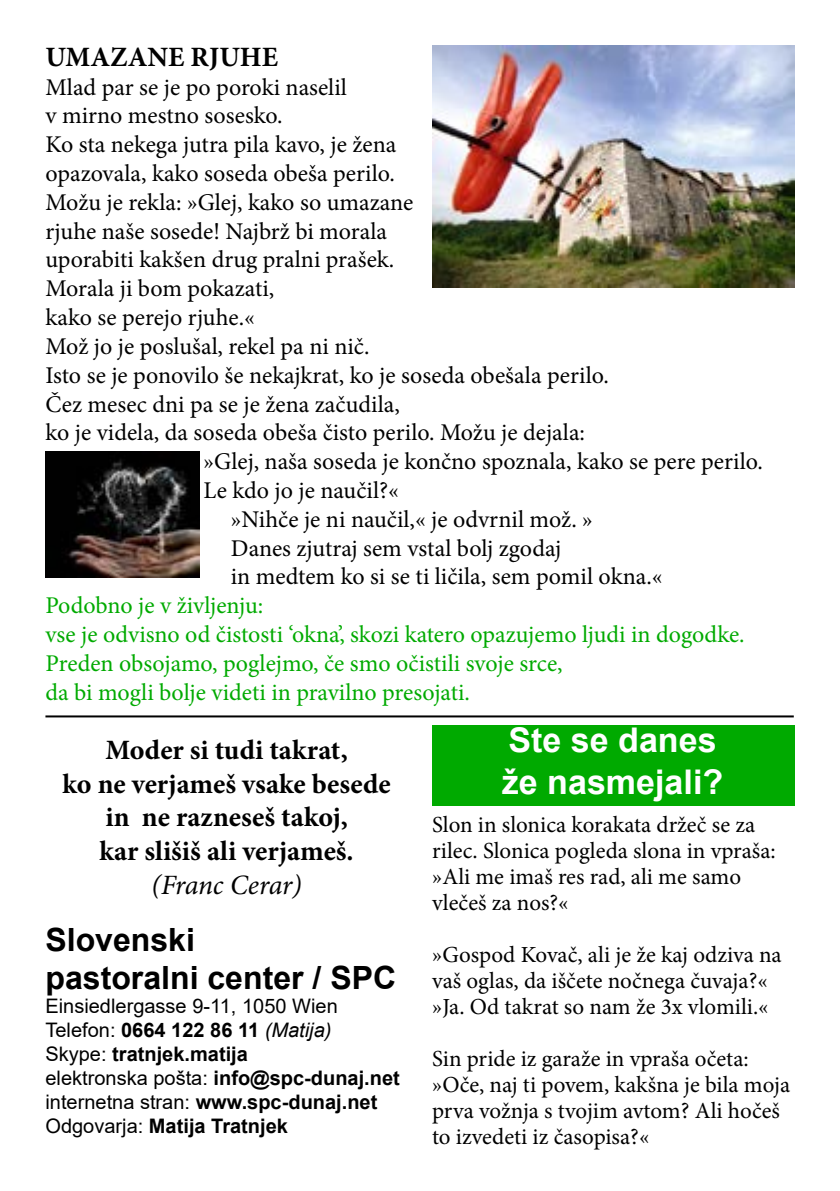
<style>
.page{position:relative;width:840px;height:1191px;background:#fff}
.page>*{position:absolute;margin:0;border:0;box-sizing:border-box;transform-origin:0 0}
.t1{font:700 34px/42px "Arial";color:#fff}
.t2{font:700 32px/38.4px "Arial";color:#000}
.t3{font:700 28px/33.6px "Minion Pro";color:#000;text-align:center}
.t4{font:italic 28px "Minion Pro";letter-spacing:-.015em;color:#000}
.t5{font:24px "Minion Pro";color:#000}
.t6{font:24px/28.8px "Minion Pro";color:#0a0}
.t7{font:23px/26px "Minion Pro";color:#000}
.t8{font:20px/24px "Arial";color:#000}
.s1{font-weight:700}
.s2{font-style:italic}
</style>
<div class="page">
<div style="left:432px;top:725px;width:362px;height:80px;background:#0a0"></div>
<hr style="left:45px;top:715px;width:748px;height:2px;background:#000">
<img style="left:432px;top:45px;width:362px;height:243px">
<img style="left:45px;top:451px;width:154px;height:126px">
<p class="t3" style="left:45px;top:40px;width:234px">UMAZANE RJUHE</p>
<p class="t5" style="left:45px;top:71px;width:303px">Mlad par se je po poroki naselil</p>
<p class="t5" style="left:45px;top:100px;width:238px">v mirno mestno sosesko.</p>
<p class="t5" style="left:45px;top:128px;width:352px">Ko sta nekega jutra pila kavo, je žena</p>
<p class="t5" style="left:45px;top:157px;width:351px">opazovala, kako soseda obeša perilo.</p>
<p class="t5" style="left:45px;top:186px;width:369px">Možu je rekla: »Glej, kako so umazane</p>
<p class="t5" style="left:45px;top:215px;width:343px">rjuhe naše sosede! Najbrž bi morala</p>
<p class="t5" style="left:45px;top:244px;width:350px">uporabiti kakšen drug pralni prašek.</p>
<p class="t5" style="left:45px;top:272px;width:230px">Morala ji bom pokazati,</p>
<p class="t5" style="left:45px;top:301px;width:211px">kako se perejo rjuhe.«</p>
<p class="t5" style="left:45px;top:330px;width:325px">Mož jo je poslušal, rekel pa ni nič.</p>
<p class="t5" style="left:45px;top:359px;width:564px">Isto se je ponovilo še nekajkrat, ko je soseda obešala perilo.</p>
<p class="t5" style="left:45px;top:388px;width:356px">Čez mesec dni pa se je žena začudila,</p>
<p class="t5" style="left:45px;top:416px;width:541px">ko je videla, da soseda obeša čisto perilo. Možu je dejala:</p>
<p class="t5" style="left:203px;top:445px;width:560px">»Glej, naša soseda je končno spoznala, kako se pere perilo.</p>
<p class="t5" style="left:203px;top:474px;width:197px">Le kdo jo je naučil?«</p>
<p class="t5" style="left:231px;top:503px;width:363px">»Nihče je ni naučil,« je odvrnil mož. »</p>
<p class="t5" style="left:231px;top:532px;width:332px">Danes zjutraj sem vstal bolj zgodaj</p>
<p class="t5" style="left:231px;top:560px;width:433px">in medtem ko si se ti ličila, sem pomil okna.«</p>
<p class="t6" style="left:45px;top:591px;width:700px">Podobno je v življenju:<br>vse je odvisno od čistosti ‘okna’, skozi katero opazujemo ljudi in dogodke.<br>Preden obsojamo, poglejmo, če smo očistili svoje srce,<br>da bi mogli bolje videti in pravilno presojati.</p>
<p class="t3" style="left:62px;top:733px;width:329px">Moder si tudi takrat,<br>ko ne verjameš vsake besede in ne razneseš takoj,<br>kar slišiš ali verjameš.</p>
<p class="t4" style="left:151px;top:865px;width:151px">(Franc Cerar)</p>
<h2 class="t2" style="left:45px;top:920px;width:352px">Slovenski<br>pastoralni center / SPC</h2>
<p class="t8" style="left:45px;top:993px;width:356px">Einsiedlergasse 9-11, 1050 Wien Telefon: <span class="s1">0664 122 86 11</span> <span class="s2">(Matija)<br></span>Skype: <span class="s1">tratnjek.matija<br></span>elektronska pošta: <span class="s1">info@spc-dunaj.net </span>internetna stran: <span class="s1">www.spc-dunaj.net </span>Odgovarja: <span class="s1">Matija Tratnjek</span></p>
<h1 class="t1" style="left:501px;top:719px;width:223px">Ste se danes že nasmejali?</h1>
<p class="t7" style="left:432px;top:811px;width:345px">Slon in slonica korakata držeč se za rilec. Slonica pogleda slona in vpraša: »Ali me imaš res rad, ali me samo vlečeš za nos?«</p>
<p class="t7" style="left:432px;top:941px;width:351px">»Gospod Kovač, ali je že kaj odziva na vaš oglas, da iščete nočnega čuvaja?« »Ja. Od takrat so nam že 3x vlomili.«</p>
<p class="t7" style="left:432px;top:1045px;width:359px">Sin pride iz garaže in vpraša očeta: »Oče, naj ti povem, kakšna je bila moja prva vožnja s tvojim avtom? Ali hočeš to izvedeti iz časopisa?«</p>
</div>
